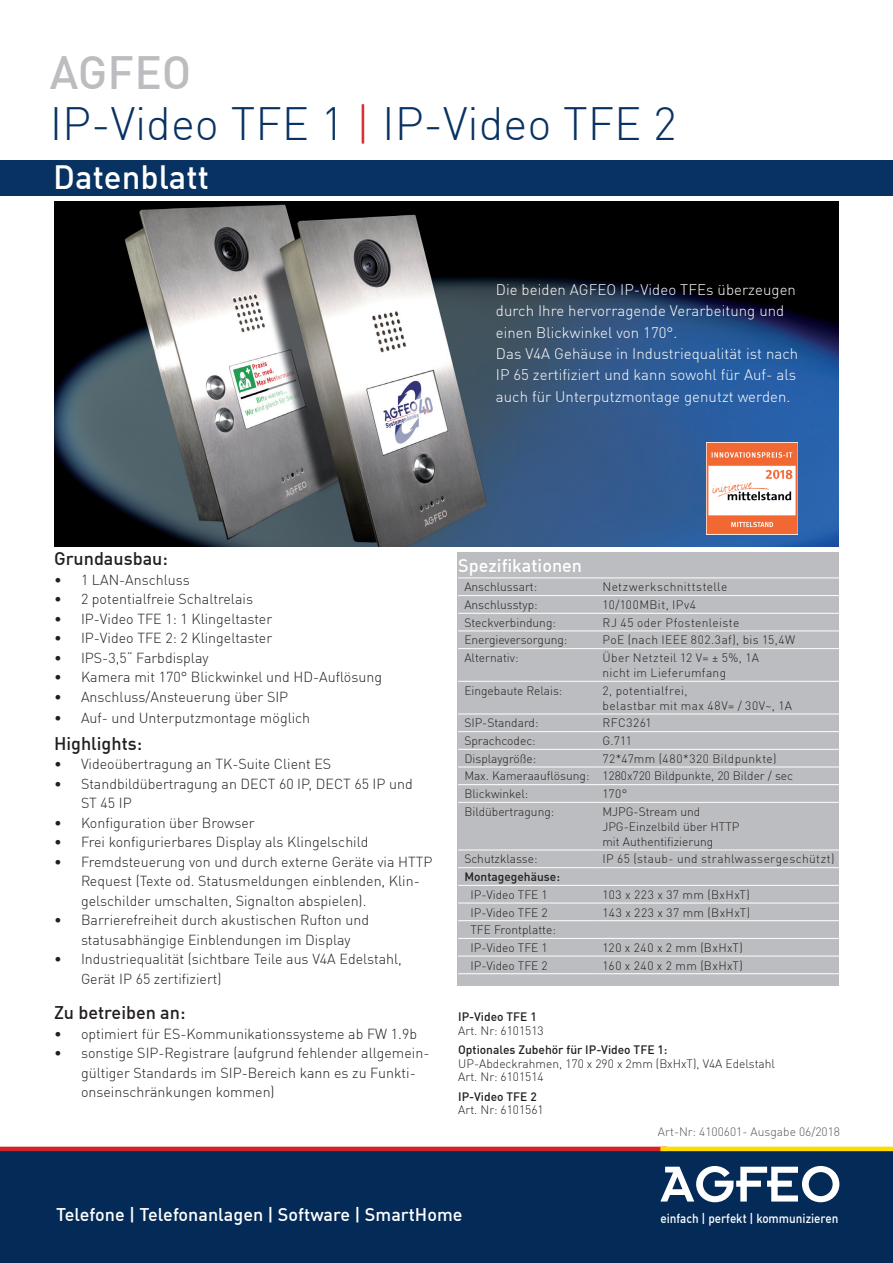
<style>
.page{position:relative;width:893px;height:1263px;background:#fff}
.page>*{position:absolute;margin:0;border:0;box-sizing:border-box;transform-origin:0 0}
.t1{font:55.5px "Insignia";color:#fff}
.t2{font:300 45.75px/51px "DIN Offc";color:#083262}
.t3{font:500 33px "DIN Offc";color:#fff}
.t4{font:500 18px "DIN Offc";color:#fff}
.t5{font:500 18px "DIN Offc";color:#231f20}
.t6{font:300 15px/21.5px "DIN Offc";letter-spacing:.005em;color:#fff}
.t7{font:300 14.25px/19.5px "DIN Offc";color:#231f20}
.t8{font:500 12.9px "DIN Offc";color:#fff;scale:.91 1}
.t9{font:300 12px/17.7px "DIN Offc";color:#231f20}
.t10{font:300 12px/15px "DIN Offc";letter-spacing:.035em;color:#231f20}
.t11{font:300 12px/15px "DIN Offc";letter-spacing:.03em;color:#231f20}
.t12{font:500 12px "DIN Offc";color:#231f20}
.t13{font:300 12px "DIN Offc";color:#57585a}
.t14{font:300 12px "DIN Offc";letter-spacing:.025em;color:#231f20}
.s1{font-weight:500;color:#bcbdc0}
.s2{color:#d1232a}
</style>
<div class="page">
<div style="left:0;top:1150px;width:893px;height:113px;background:#042a57"></div>
<hr style="left:0;top:1147px;width:667px;height:4px;background:#d1232a">
<hr style="left:660px;top:1147px;width:233px;height:4px;background:#ffdc01">
<div style="left:457px;top:553px;width:381px;height:433px;background:#bcbdc0"></div>
<div style="left:0;top:160px;width:893px;height:36px;background:#083262"></div>
<hr style="left:458px;top:577px;width:138px;height:1px;background:#fff">
<hr style="left:596px;top:577px;width:253px;height:1px;background:#fff">
<hr style="left:458px;top:595px;width:138px;height:1px;background:#fff">
<hr style="left:596px;top:595px;width:253px;height:1px;background:#fff">
<hr style="left:458px;top:613px;width:138px;height:1px;background:#fff">
<hr style="left:596px;top:613px;width:253px;height:1px;background:#fff">
<hr style="left:458px;top:630px;width:138px;height:1px;background:#fff">
<hr style="left:596px;top:630px;width:253px;height:1px;background:#fff">
<hr style="left:458px;top:648px;width:138px;height:1px;background:#fff">
<hr style="left:596px;top:648px;width:253px;height:1px;background:#fff">
<hr style="left:458px;top:681px;width:138px;height:1px;background:#fff">
<hr style="left:596px;top:681px;width:253px;height:1px;background:#fff">
<hr style="left:458px;top:714px;width:138px;height:1px;background:#fff">
<hr style="left:596px;top:714px;width:253px;height:1px;background:#fff">
<hr style="left:458px;top:731px;width:138px;height:1px;background:#fff">
<hr style="left:596px;top:731px;width:253px;height:1px;background:#fff">
<hr style="left:458px;top:749px;width:138px;height:1px;background:#fff">
<hr style="left:596px;top:749px;width:253px;height:1px;background:#fff">
<hr style="left:458px;top:767px;width:138px;height:1px;background:#fff">
<hr style="left:596px;top:767px;width:253px;height:1px;background:#fff">
<hr style="left:458px;top:784px;width:138px;height:1px;background:#fff">
<hr style="left:596px;top:784px;width:253px;height:1px;background:#fff">
<hr style="left:458px;top:802px;width:138px;height:1px;background:#fff">
<hr style="left:596px;top:802px;width:253px;height:1px;background:#fff">
<hr style="left:458px;top:850px;width:138px;height:1px;background:#fff">
<hr style="left:596px;top:850px;width:253px;height:1px;background:#fff">
<hr style="left:458px;top:867px;width:138px;height:1px;background:#fff">
<hr style="left:596px;top:867px;width:253px;height:1px;background:#fff">
<hr style="left:458px;top:885px;width:138px;height:1px;background:#fff">
<hr style="left:596px;top:885px;width:253px;height:1px;background:#fff">
<hr style="left:458px;top:903px;width:138px;height:1px;background:#fff">
<hr style="left:596px;top:903px;width:253px;height:1px;background:#fff">
<hr style="left:458px;top:920px;width:138px;height:1px;background:#fff">
<hr style="left:596px;top:920px;width:253px;height:1px;background:#fff">
<hr style="left:458px;top:938px;width:138px;height:1px;background:#fff">
<hr style="left:596px;top:938px;width:253px;height:1px;background:#fff">
<hr style="left:458px;top:956px;width:138px;height:1px;background:#fff">
<hr style="left:596px;top:956px;width:253px;height:1px;background:#fff">
<hr style="left:458px;top:973px;width:138px;height:1px;background:#fff">
<hr style="left:596px;top:973px;width:253px;height:1px;background:#fff">
<img style="left:54px;top:202px;width:785px;height:345px">
<img style="left:706px;top:443px;width:91px;height:92px">
<h2 class="t2" style="left:50px;top:47px;width:628px"><span class="s1">AGFEO<br></span>IP-Video TFE 1 <span class="s2">|</span> IP-Video TFE 2</h2>
<h3 class="t3" style="left:53px;top:156px;width:157px">Datenblatt</h3>
<p class="t6" style="left:496px;top:278px;width:304px">Die beiden AGFEO IP-Video TFEs überzeugen durch Ihre hervorragende Verarbeitung und einen Blickwinkel von 170°.<br>Das V4A Gehäuse in Industriequalität ist nach IP 65 zertifiziert und kann sowohl für Auf- als auch für Unterputzmontage genutzt werden.</p>
<p class="t5" style="left:54px;top:547px;width:115px">Grundausbau:</p>
<p class="t7" style="left:54px;top:570px;width:137px">• 1 LAN-Anschluss</p>
<p class="t7" style="left:54px;top:589px;width:201px">• 2 potentialfreie Schaltrelais</p>
<p class="t7" style="left:54px;top:609px;width:220px">• IP-Video TFE 1: 1 Klingeltaster</p>
<p class="t7" style="left:54px;top:628px;width:220px">• IP-Video TFE 2: 2 Klingeltaster</p>
<p class="t7" style="left:54px;top:648px;width:156px">• IPS-3,5“ Farbdisplay</p>
<p class="t7" style="left:54px;top:667px;width:330px">• Kamera mit 170° Blickwinkel und HD-Auflösung</p>
<p class="t7" style="left:54px;top:687px;width:236px">• Anschluss/Ansteuerung über SIP</p>
<p class="t7" style="left:54px;top:708px;width:258px">• Auf- und Unterputzmontage möglich</p>
<p class="t5" style="left:54px;top:732px;width:90px">Highlights:</p>
<p class="t7" style="left:54px;top:754px;width:279px">• Videoübertragung an TK-Suite Client ES</p>
<p class="t7" style="left:81px;top:774px;width:333px;text-indent:-27px">• Standbildübertragung an DECT 60 IP, DECT 65 IP und<br>ST 45 IP</p>
<p class="t7" style="left:54px;top:813px;width:202px">• Konfiguration über Browser</p>
<p class="t7" style="left:54px;top:832px;width:316px">• Frei konfigurierbares Display als Klingelschild</p>
<p class="t7" style="left:81px;top:852px;width:353px;text-indent:-27px">• Fremdsteuerung von und durch externe Geräte via HTTP<br>Request (Texte od. Statusmeldungen einblenden, Klin&shy;gelschilder umschalten, Signalton abspielen).</p>
<p class="t7" style="left:81px;top:910px;width:290px;text-indent:-27px">• Barrierefreiheit durch akustischen Rufton und statusabhängige Einblendungen im Display</p>
<p class="t7" style="left:81px;top:949px;width:322px;text-indent:-27px">• Industriequalität (sichtbare Teile aus V4A Edelstahl,<br>Gerät IP 65 zertifiziert)</p>
<p class="t5" style="left:54px;top:1001px;width:133px">Zu betreiben an:</p>
<p class="t7" style="left:54px;top:1024px;width:365px">• optimiert für ES-Kommunikationssysteme ab FW 1.9b</p>
<p class="t7" style="left:81px;top:1043px;width:350px;text-indent:-27px">• sonstige SIP-Registrare (aufgrund fehlender allgemein&shy;gültiger Standards im SIP-Bereich kann es zu Funkti&shy;onseinschränkungen kommen)</p>
<p class="t4" style="left:458px;top:553px;width:125px">Spezifikationen</p>
<p class="t9" style="left:464px;top:578px;width:75px">Anschlussart:</p>
<p class="t10" style="left:602px;top:579px;width:126px">Netzwerkschnittstelle</p>
<p class="t9" style="left:464px;top:596px;width:75px">Anschlusstyp:</p>
<p class="t14" style="left:602px;top:597px;width:95px">10/100MBit, IPv4</p>
<p class="t9" style="left:464px;top:613px;width:93px">Steckverbindung:</p>
<p class="t11" style="left:602px;top:615px;width:138px">RJ 45 oder Pfostenleiste</p>
<p class="t9" style="left:464px;top:631px;width:105px">Energieversorgung:</p>
<p class="t11" style="left:602px;top:632px;width:194px">PoE (nach IEEE 802.3af), bis 15,4W</p>
<p class="t9" style="left:464px;top:649px;width:56px">Alternativ:</p>
<p class="t11" style="left:602px;top:650px;width:158px">Über Netzteil 12 V= ± 5%, 1A nicht im Lieferumfang</p>
<p class="t9" style="left:464px;top:681px;width:100px">Eingebaute Relais:</p>
<p class="t10" style="left:602px;top:683px;width:191px">2, potentialfrei,<br>belastbar mit max 48V= / 30V~, 1A</p>
<p class="t9" style="left:464px;top:714px;width:76px">SIP-Standard:</p>
<p class="t10" style="left:603px;top:715px;width:51px">RFC3261</p>
<p class="t9" style="left:464px;top:732px;width:73px">Sprachcodec:</p>
<p class="t9" style="left:603px;top:732px;width:31px">G.711</p>
<p class="t9" style="left:464px;top:749px;width:73px">Displaygröße:</p>
<p class="t9" style="left:464px;top:749px;width:330px;text-indent:138px">72*47mm (480*320 Bildpunkte)<br>Max. Kameraauflösung: 1280x720 Bildpunkte, 20 Bilder / sec<br>Blickwinkel:</p>
<p class="t9" style="left:603px;top:785px;width:26px">170°</p>
<p class="t9" style="left:464px;top:802px;width:92px">Bildübertragung:</p>
<p class="t9" style="left:602px;top:804px;width:139px;line-height:15px">MJPG-Stream und<br>JPG-Einzelbild über HTTP mit Authentifizierung</p>
<p class="t9" style="left:464px;top:850px;width:75px">Schutzklasse:</p>
<p class="t10" style="left:603px;top:851px;width:233px">IP 65 (staub- und strahlwassergeschützt)</p>
<p class="t12" style="left:464px;top:869px;width:97px">Montagegehäuse:</p>
<p class="t9" style="left:470px;top:885px;width:79px">IP-Video TFE 1</p>
<p class="t10" style="left:603px;top:887px;width:149px">103 x 223 x 37 mm (BxHxT)</p>
<p class="t9" style="left:470px;top:903px;width:79px">IP-Video TFE 2</p>
<p class="t10" style="left:603px;top:904px;width:149px">143 x 223 x 37 mm (BxHxT)</p>
<p class="t9" style="left:470px;top:921px;width:87px">TFE Frontplatte:<br>IP-Video TFE 1</p>
<p class="t10" style="left:603px;top:940px;width:142px">120 x 240 x 2 mm (BxHxT)</p>
<p class="t9" style="left:470px;top:956px;width:79px">IP-Video TFE 2</p>
<p class="t10" style="left:603px;top:958px;width:142px">160 x 240 x 2 mm (BxHxT)</p>
<p class="t12" style="left:458px;top:1009px;width:80px">IP-Video TFE 1</p>
<p class="t9" style="left:458px;top:1021px;width:87px">Art. Nr: 6101513</p>
<p class="t12" style="left:458px;top:1042px;width:211px">Optionales Zubehör für IP-Video TFE 1:</p>
<p class="t9" style="left:458px;top:1057px;width:318px;line-height:13.5px">UP-Abdeckrahmen, 170 x 290 x 2mm (BxHxT), V4A Edelstahl<br>Art. Nr: 6101514</p>
<p class="t12" style="left:458px;top:1089px;width:80px">IP-Video TFE 2</p>
<p class="t9" style="left:458px;top:1101px;width:87px">Art. Nr: 6101561</p>
<p class="t13" style="left:658px;top:1125px;width:184px">Art-Nr: 4100601- Ausgabe 06/2018</p>
<h1 class="t1" style="left:660px;top:1156px;width:182px">AGFEO</h1>
<p class="t4" style="left:56px;top:1203px;width:408px">Telefone | Telefonanlagen | Software | SmartHome</p>
<p class="t8" style="left:660px;top:1210px;width:197px">einfach | perfekt | kommunizieren</p>
</div>
